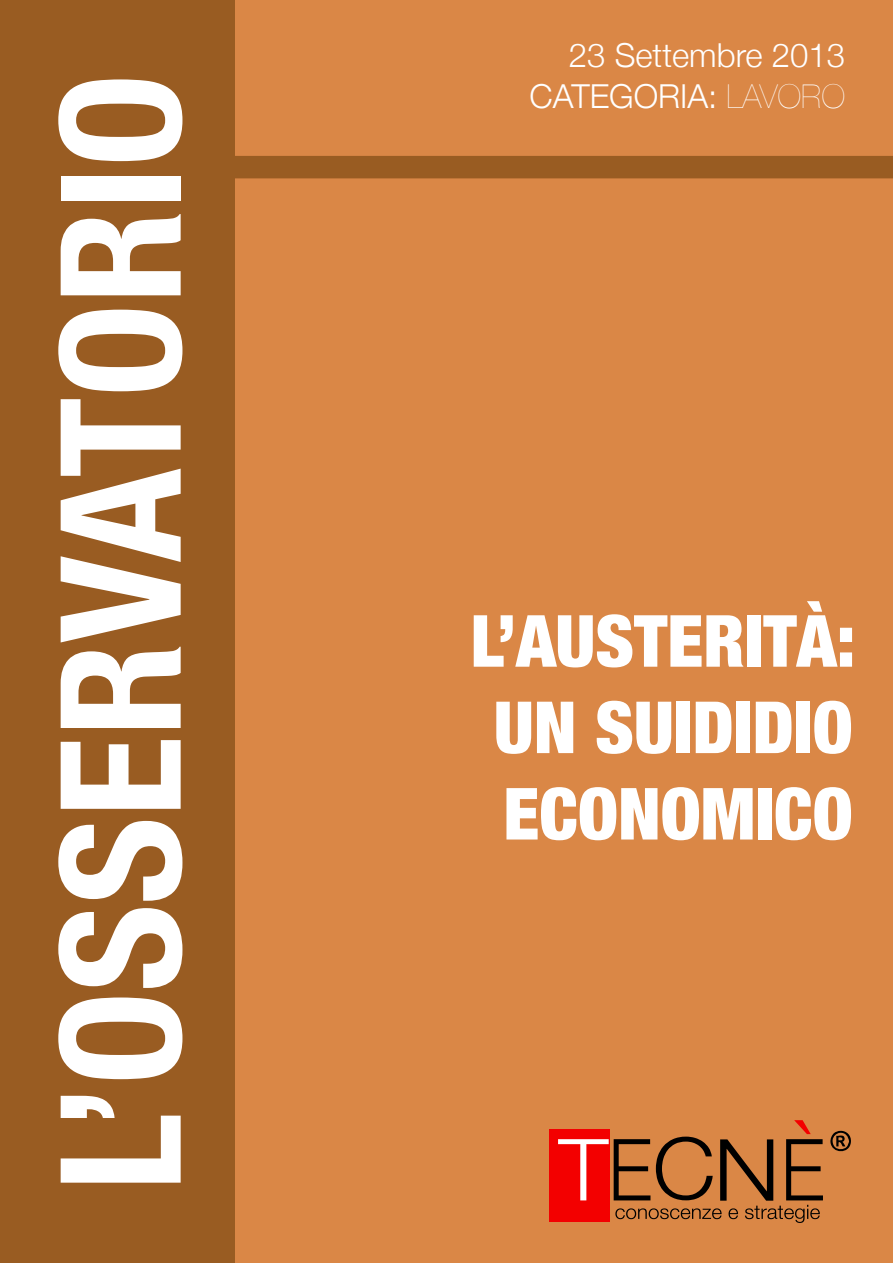
<style>
.page{position:relative;width:893px;height:1263px;background:#da8746}
.page>*{position:absolute;margin:0;border:0;box-sizing:border-box;transform-origin:0 0}
.t1{font:700 condensed 168px "Helvetica Neue";color:#fff}
.t2{font:900 condensed 72px/86.4px "Helvetica Neue";color:#fff;text-align:center}
.t3{font:300 33px/41.1px "Helvetica Neue";color:#fff;text-align:right}
.s1{font-weight:200}
</style>
<div class="page">
<div style="left:0;top:0;width:235px;height:1263px;background:#995c22"></div>
<div style="left:233px;top:156px;width:660px;height:22px;background:#995c22"></div>
<div style="left:549px;top:1129px;width:61px;height:93px;background:#f30000"></div>
<svg style="left:558px;top:1120px;width:265px;height:103px"></svg>
<svg style="left:830px;top:1131px;width:21px;height:21px"></svg>
<p class="t1" style="left:-19px;top:1191px;width:1119px;rotate:-90deg">L’OSSERVATORIO</p>
<p class="t3" style="left:530px;top:33px;width:317px">23 Settembre 2013<br>CATEGORIA: <span class="s1">LAVORO</span></p>
<p class="t2" style="left:471px;top:594px;width:386px">L’AUSTERITÀ:<br>UN SUIDIDIO<br>ECONOMICO</p>
</div>
